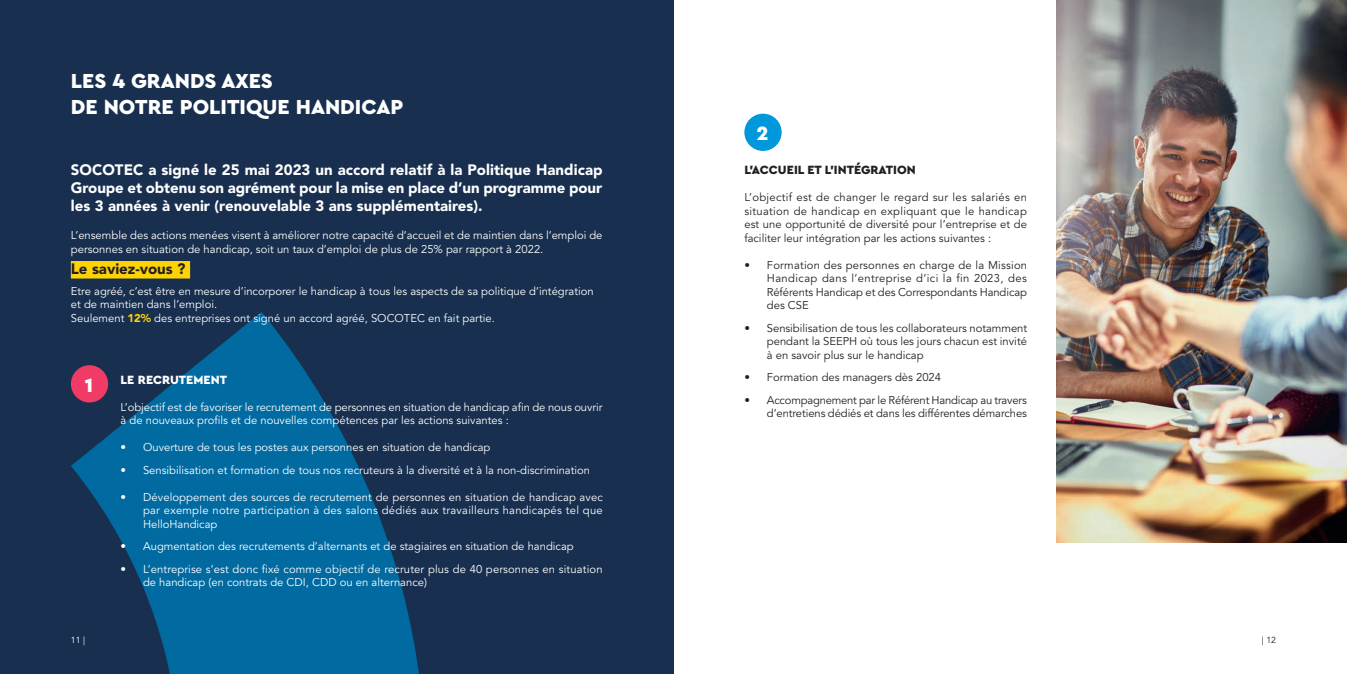
<style>
.page{position:relative;width:1347px;height:674px;background:#fff}
.page>*{position:absolute;margin:0;border:0;box-sizing:border-box;transform-origin:0 0}
.t1{font:900 21.25px/25.5px "Cera Pro";color:#fff}
.t2{font:900 20.25px "Cera Pro";color:#fff}
.t3{font:900 15px/18px "Avenir LT Std";color:#fff;text-align:justify}
.t4{font:900 15px "Avenir LT Std";color:#231f20}
.t5{font:900 12.5px "Cera Pro";color:#231f20}
.t6{font:900 12.5px "Cera Pro";color:#fff}
.t7{font:11.25px/13.5px "Avenir LT Std";color:#fff}
.t8{font:11.25px/13.5px "Avenir LT Std";letter-spacing:-.01em;color:#231f20;text-align:justify}
.t9{font:8.75px "Avenir LT Std";color:#fff}
.t10{font:8.75px "Avenir LT Std";color:#231f20}
.s1{font-weight:900;color:#fed304}
</style>
<div class="page">
<div style="left:0;top:0;width:673px;height:673px;background:#182f4f"></div>
<svg style="left:71px;top:312px;width:348px;height:361px;fill:#006aa1"></svg>
<div style="left:71px;top:261px;width:119px;height:17px;background:#fed304"></div>
<div style="left:71px;top:365px;width:37px;height:37px;background:#ef3b66;border-radius:50%"></div>
<div style="left:744px;top:114px;width:37px;height:37px;background:#0097db;border-radius:50%"></div>
<img style="left:1056px;top:0;width:290px;height:542px">
<h1 class="t1" style="left:71px;top:67px;width:334px">LES 4 GRANDS AXES<br>DE NOTRE POLITIQUE HANDICAP</h1>
<h3 class="t3" style="left:71px;top:161px;width:533px">SOCOTEC a signé le 25 mai 2023 un accord relatif à la Politique Handicap Groupe et obtenu son agrément pour la mise en place d’un programme pour les 3 années à venir (renouvelable 3 ans supplémentaires).</h3>
<p class="t7" style="left:71px;top:228px;width:533px">L’ensemble des actions menées visent à améliorer notre capacité d’accueil et de maintien dans l’emploi de personnes en situation de handicap, soit un taux d’emploi de plus de 25% par rapport à 2022.</p>
<h3 class="t4" style="left:71px;top:259px;width:116px">Le saviez-vous ?</h3>
<p class="t7" style="left:71px;top:284px;width:524px">Etre agréé, c’est être en mesure d’incorporer le handicap à tous les aspects de sa politique d’intégration et de maintien dans l’emploi.<br>Seulement <span class="s1">12%</span> des entreprises ont signé un accord agréé, SOCOTEC en fait partie.</p>
<h2 class="t2" style="left:85px;top:371px;width:10px">1</h2>
<p class="t6" style="left:120px;top:371px;width:108px">LE RECRUTEMENT</p>
<p class="t7" style="left:120px;top:400px;width:483px">L’objectif est de favoriser le recrutement de personnes en situation de handicap afin de nous ouvrir à de nouveaux profils et de nouvelles compétences par les actions suivantes :</p>
<p class="t7" style="left:120px;top:440px;width:371px">• Ouverture de tous les postes aux personnes en situation de handicap</p>
<p class="t7" style="left:120px;top:463px;width:471px">• Sensibilisation et formation de tous nos recruteurs à la diversité et à la non-discrimination</p>
<p class="t7" style="left:143px;top:490px;width:461px;text-align:justify;text-indent:-22px">• Développement des sources de recrutement de personnes en situation de handicap avec par exemple notre participation à des salons dédiés aux travailleurs handicapés tel que HelloHandicap</p>
<p class="t7" style="left:120px;top:539px;width:455px">• Augmentation des recrutements d’alternants et de stagiaires en situation de handicap</p>
<p class="t7" style="left:143px;top:562px;width:461px;text-indent:-22px">• L’entreprise s’est donc fixé comme objectif de recruter plus de 40 personnes en situation de handicap (en contrats de CDI, CDD ou en alternance)</p>
<h2 class="t2" style="left:756px;top:120px;width:14px">2</h2>
<p class="t5" style="left:744px;top:161px;width:173px">L’ACCUEIL ET L’INTÉGRATION</p>
<p class="t8" style="left:744px;top:191px;width:284px">L’objectif est de changer le regard sur les salariés en situation de handicap en expliquant que le handicap est une opportunité de diversité pour l’entreprise et de faciliter leur intégration par les actions suivantes :</p>
<p class="t8" style="left:767px;top:258px;width:262px;text-indent:-22px">• Formation des personnes en charge de la Mission Handicap dans l’entreprise d’ici la fin 2023, des Référents Handicap et des Correspondants Handicap des CSE</p>
<p class="t8" style="left:767px;top:321px;width:262px;text-indent:-22px">• Sensibilisation de tous les collaborateurs notamment pendant la SEEPH où tous les jours chacun est invité à en savoir plus sur le handicap</p>
<p class="t8" style="left:744px;top:371px;width:198px">• Formation des managers dès 2024</p>
<p class="t8" style="left:744px;top:393px;width:284px;text-align:right">• Accompagnement par le Référent Handicap au travers d’entretiens dédiés et dans les différentes démarches</p>
<p class="t9" style="left:71px;top:634px;width:16px">11 |</p>
<p class="t10" style="left:1261px;top:634px;width:16px">| 12</p>
</div>
